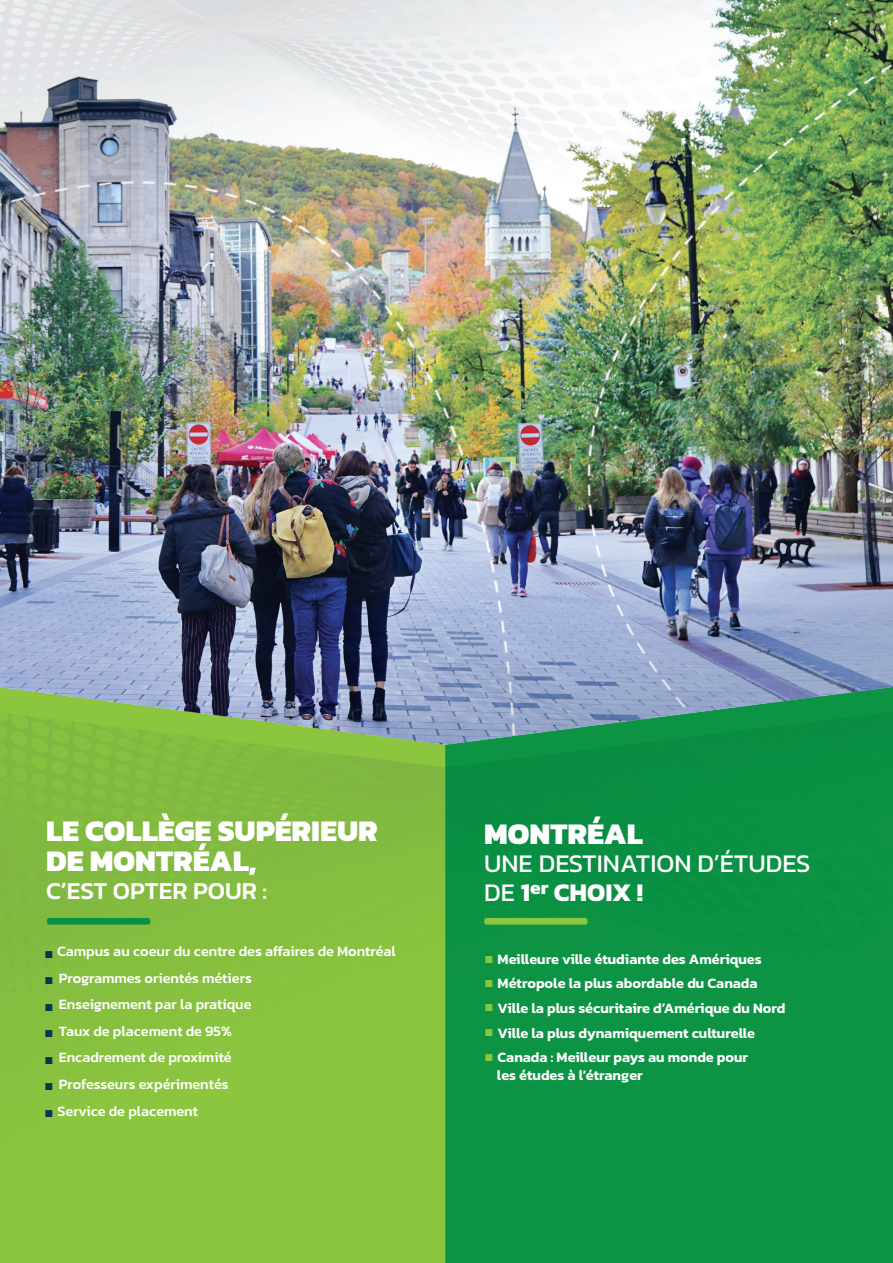
<style>
.page{position:relative;width:893px;height:1263px;background:#fff}
.page>*{position:absolute;margin:0;border:0;box-sizing:border-box;transform-origin:0 0}
.t1{font:800 30.45px/30.6px "Kanit";color:#fff}
.t2{font:25.8px/29px "Kanit";color:#fff}
.t3{font:500 24.75px "Kanit";color:#fff}
.t4{font:600 14.55px/17.4px "Kanit";color:#fff}
.t5{font:500 14.55px "Kanit";color:#fff}
.s1{font-family:"Arial";font-weight:400;font-size:15px;color:#083555}
.s2{font-weight:700}
.s3{font-family:"Arial";font-weight:400;font-size:15px;color:#8bc640}
</style>
<div class="page">
<img style="left:0;top:0;width:893px;height:682px">
<img style="left:0;top:682px;width:893px;height:581px">
<div style="left:47px;top:918px;width:103px;height:7px;background:#099143;border-radius:2px"></div>
<div style="left:484px;top:918px;width:104px;height:7px;background:#8bc640;border-radius:2px"></div>
<h1 class="t1" style="left:46px;top:814px;width:333px">LE COLLÈGE SUPÉRIEUR<br>DE MONTRÉAL,</h1>
<h3 class="t3" style="left:46px;top:872px;width:222px">C’EST OPTER POUR :</h3>
<p class="t5" style="left:44px;top:940px;width:353px"><span class="s1">■</span> Campus au coeur du centre des affaires de Montréal</p>
<p class="t5" style="left:44px;top:967px;width:209px"><span class="s1">■</span> Programmes orientés métiers</p>
<p class="t5" style="left:44px;top:993px;width:209px"><span class="s1">■</span> Enseignement par la pratique</p>
<p class="t5" style="left:44px;top:1020px;width:189px"><span class="s1">■</span> Taux de placement de 95%</p>
<p class="t5" style="left:44px;top:1047px;width:189px"><span class="s1">■</span> Encadrement de proximité</p>
<p class="t5" style="left:44px;top:1073px;width:186px"><span class="s1">■</span> Professeurs expérimentés</p>
<p class="t5" style="left:44px;top:1100px;width:155px"><span class="s1">■</span> Service de placement</p>
<h1 class="t1" style="left:484px;top:817px;width:160px">MONTRÉAL</h1>
<h2 class="t2" style="left:484px;top:849px;width:328px">UNE DESTINATION D’ÉTUDES<br>DE <span class="s2">1</span><sup>er</sup> <span class="s2">CHOIX !</span></h2>
<p class="t4" style="left:484px;top:950px;width:279px"><span class="s3">■</span> Meilleure ville étudiante des Amériques</p>
<p class="t4" style="left:484px;top:974px;width:275px"><span class="s3">■</span> Métropole la plus abordable du Canada</p>
<p class="t4" style="left:484px;top:999px;width:303px"><span class="s3">■</span> Ville la plus sécuritaire d’Amérique du Nord</p>
<p class="t4" style="left:484px;top:1024px;width:272px"><span class="s3">■</span> Ville la plus dynamiquement culturelle</p>
<p class="t4" style="left:497px;top:1048px;width:253px;text-indent:-12px"><span class="s3">■</span> Canada : Meilleur pays au monde pour les études à l’étranger</p>
</div>
